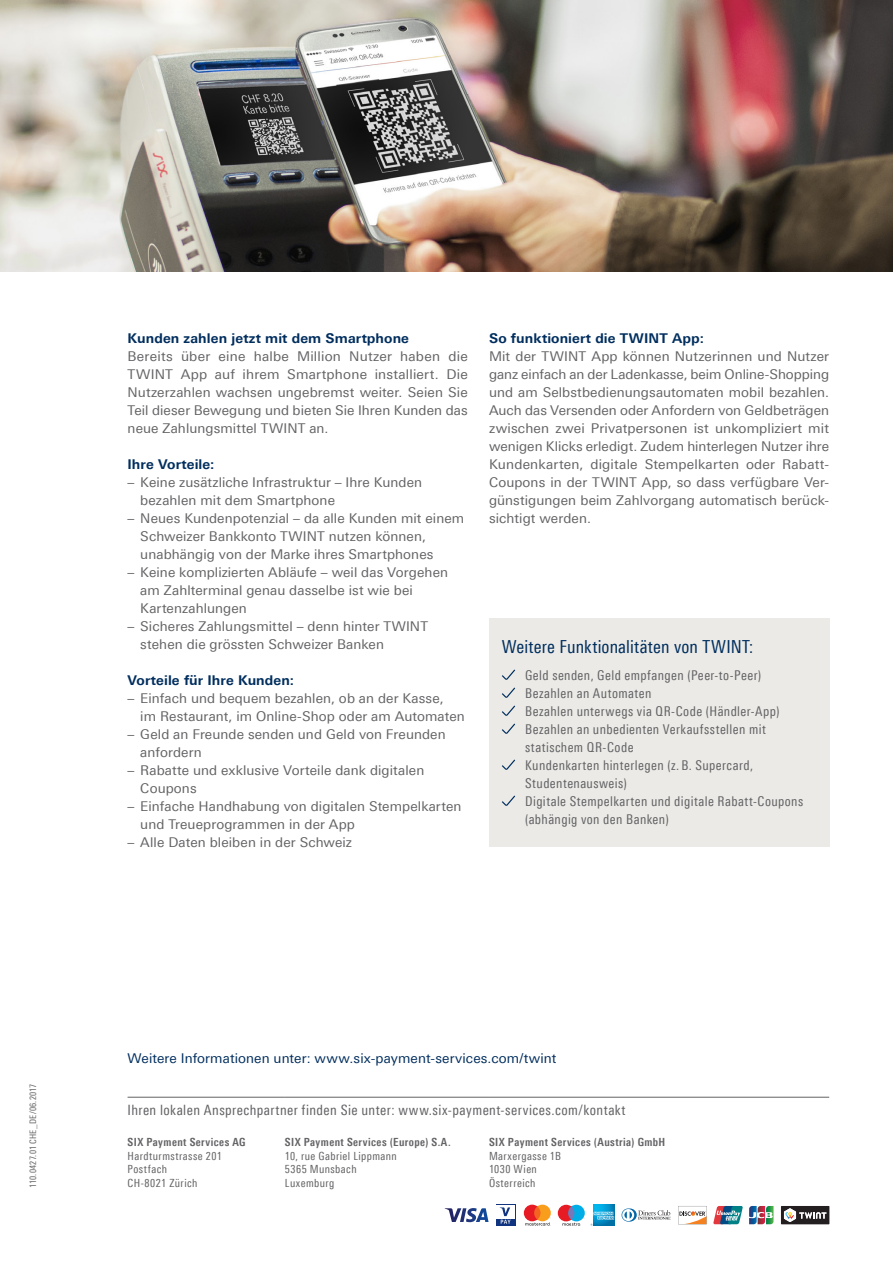
<style>
.page{position:relative;width:893px;height:1263px;background:#fff}
.page>*{position:absolute;margin:0;border:0;box-sizing:border-box;transform-origin:0 0}
.t1{font:18px "Linotype Univers 420 Cn";letter-spacing:.005em;color:#002e5e}
.t2{font:14.25px "Linotype Univers 420 Cn";letter-spacing:.03em;color:#636366}
.t3{font:13.5px/18px "Linotype Univers 430";letter-spacing:.01em;color:#636366}
.t4{font:13.5px/18px "Linotype Univers 420 Cn";letter-spacing:.03em;color:#636366}
.t5{font:700 13.5px "Linotype Univers 630";letter-spacing:.005em;color:#002e5e}
.t6{font:13.5px "Linotype Univers 430";letter-spacing:.01em;color:#002e5e}
.t7{font:11.25px/13.5px "Linotype Univers 420 Cn";letter-spacing:.04em;color:#636366}
.t8{font:700 11.25px "Linotype Univers 620 Cn";letter-spacing:.04em;color:#636366}
.t9{font:9px "Linotype Univers 420 Cn";letter-spacing:.025em;color:#636366}
</style>
<div class="page">
<img style="left:593px;top:1204px;width:21px;height:1px">
<svg style="left:749px;top:1206px;width:24px;height:18px"></svg>
<svg style="left:445px;top:1208px;width:44px;height:14px"></svg>
<svg style="left:622px;top:1208px;width:49px;height:13px"></svg>
<svg style="left:713px;top:1206px;width:30px;height:18px"></svg>
<svg style="left:496px;top:1204px;width:19px;height:21px"></svg>
<div style="left:496px;top:1205px;width:19px;height:13px;background:#fff"></div>
<svg style="left:500px;top:1207px;width:11px;height:17px"></svg>
<svg style="left:524px;top:1204px;width:27px;height:21px"></svg>
<svg style="left:558px;top:1205px;width:57px;height:21px"></svg>
<svg style="left:781px;top:1206px;width:48px;height:18px"></svg>
<svg style="left:678px;top:1206px;width:29px;height:18px"></svg>
<hr style="left:128px;top:1097px;width:157px;height:1px;background:#636366">
<hr style="left:285px;top:1097px;width:204px;height:1px;background:#636366">
<hr style="left:489px;top:1097px;width:340px;height:1px;background:#636366">
<img style="left:0;top:0;width:893px;height:271px">
<div style="left:489px;top:618px;width:340px;height:229px;background:#ebeae6"></div>
<svg style="left:502px;top:669px;width:13px;height:11px"></svg>
<svg style="left:502px;top:687px;width:13px;height:11px"></svg>
<svg style="left:502px;top:705px;width:13px;height:11px"></svg>
<svg style="left:502px;top:723px;width:13px;height:11px"></svg>
<svg style="left:502px;top:759px;width:13px;height:11px"></svg>
<svg style="left:502px;top:795px;width:13px;height:11px"></svg>
<p class="t9" style="left:28px;top:1188px;width:106px;rotate:-90deg">110.0427.01 CHE_DE/06.2017</p>
<p class="t5" style="left:128px;top:330px;width:283px">Kunden zahlen jetzt mit dem Smartphone</p>
<p class="t3" style="left:128px;top:347px;width:342px;text-align:justify">Bereits über eine halbe Million Nutzer haben die TWINT App auf ihrem Smartphone installiert. Die Nutzerzahlen wachsen ungebremst weiter. Seien Sie Teil dieser Bewegung und bieten Sie Ihren Kunden das neue Zahlungsmittel TWINT an.</p>
<p class="t5" style="left:128px;top:456px;width:88px">Ihre Vorteile:</p>
<p class="t3" style="left:140px;top:473px;width:283px;text-indent:-13px">– Keine zusätzliche Infrastruktur – Ihre Kunden bezahlen mit dem Smartphone</p>
<p class="t3" style="left:140px;top:509px;width:326px;text-indent:-13px">– Neues Kundenpotenzial – da alle Kunden mit einem<br>Schweizer Bankkonto TWINT nutzen können, unabhängig von der Marke ihres Smartphones</p>
<p class="t3" style="left:140px;top:563px;width:309px;text-indent:-13px">– Keine komplizierten Abläufe – weil das Vorgehen am Zahlterminal genau dasselbe ist wie bei<br>Kartenzahlungen</p>
<p class="t3" style="left:140px;top:617px;width:289px;text-indent:-13px">– Sicheres Zahlungsmittel – denn hinter TWINT stehen die grössten Schweizer Banken</p>
<p class="t5" style="left:128px;top:672px;width:168px">Vorteile für Ihre Kunden:</p>
<p class="t3" style="left:140px;top:689px;width:326px;text-indent:-13px">– Einfach und bequem bezahlen, ob an der Kasse,<br>im Restaurant, im Online-Shop oder am Automaten</p>
<p class="t3" style="left:140px;top:725px;width:307px;text-indent:-13px">– Geld an Freunde senden und Geld von Freunden anfordern</p>
<p class="t3" style="left:140px;top:761px;width:286px;text-indent:-13px">– Rabatte und exklusive Vorteile dank digitalen<br>Coupons</p>
<p class="t3" style="left:140px;top:797px;width:323px;text-indent:-13px">– Einfache Handhabung von digitalen Stempelkarten und Treueprogrammen in der App</p>
<p class="t3" style="left:128px;top:833px;width:226px">– Alle Daten bleiben in der Schweiz</p>
<p class="t5" style="left:489px;top:330px;width:216px">So funktioniert die TWINT App:</p>
<p class="t3" style="left:489px;top:347px;width:342px;text-align:justify">Mit der TWINT App können Nutzerinnen und Nutzer ganz einfach an der Ladenkasse, beim Online-Shopping und am Selbstbedienungsautomaten mobil bezahlen.<br>Auch das Versenden oder Anfordern von Geldbeträgen zwischen zwei Privatpersonen ist unkompliziert mit wenigen Klicks erledigt. Zudem hinterlegen Nutzer ihre Kundenkarten, digitale Stempelkarten oder Rabatt-Coupons in der TWINT App, so dass verfügbare Ver&shy;günstigungen beim Zahlvorgang automatisch berück&shy;sichtigt werden.</p>
<h1 class="t1" style="left:502px;top:636px;width:253px">Weitere Funktionalitäten von TWINT:</h1>
<p class="t4" style="left:525px;top:666px;width:280px">Geld senden, Geld empfangen (Peer-to-Peer)<br>Bezahlen an Automaten<br>Bezahlen unterwegs via QR-Code (Händler-App)<br>Bezahlen an unbedienten Verkaufsstellen mit statischem QR-Code<br>Kundenkarten hinterlegen (z. B. Supercard, Studentenausweis)<br>Digitale Stempelkarten und digitale Rabatt-Coupons (abhängig von den Banken)</p>
<p class="t6" style="left:128px;top:1051px;width:430px">Weitere Informationen unter: www.six-payment-services.com/twint</p>
<p class="t2" style="left:128px;top:1101px;width:500px">Ihren lokalen Ansprechpartner finden Sie unter: www.six-payment-services.com/kontakt</p>
<p class="t8" style="left:128px;top:1136px;width:120px">SIX Payment Services AG</p>
<p class="t7" style="left:128px;top:1149px;width:96px">Hardturmstrasse 201<br>Postfach<br>CH-8021 Zürich</p>
<p class="t8" style="left:285px;top:1136px;width:167px">SIX Payment Services (Europe) S.A.</p>
<p class="t7" style="left:285px;top:1149px;width:114px">10, rue Gabriel Lippmann<br>5365 Munsbach<br>Luxemburg</p>
<p class="t8" style="left:489px;top:1136px;width:178px">SIX Payment Services (Austria) GmbH</p>
<p class="t7" style="left:489px;top:1149px;width:73px">Marxergasse 1B<br>1030 Wien<br>Österreich</p>
</div>
